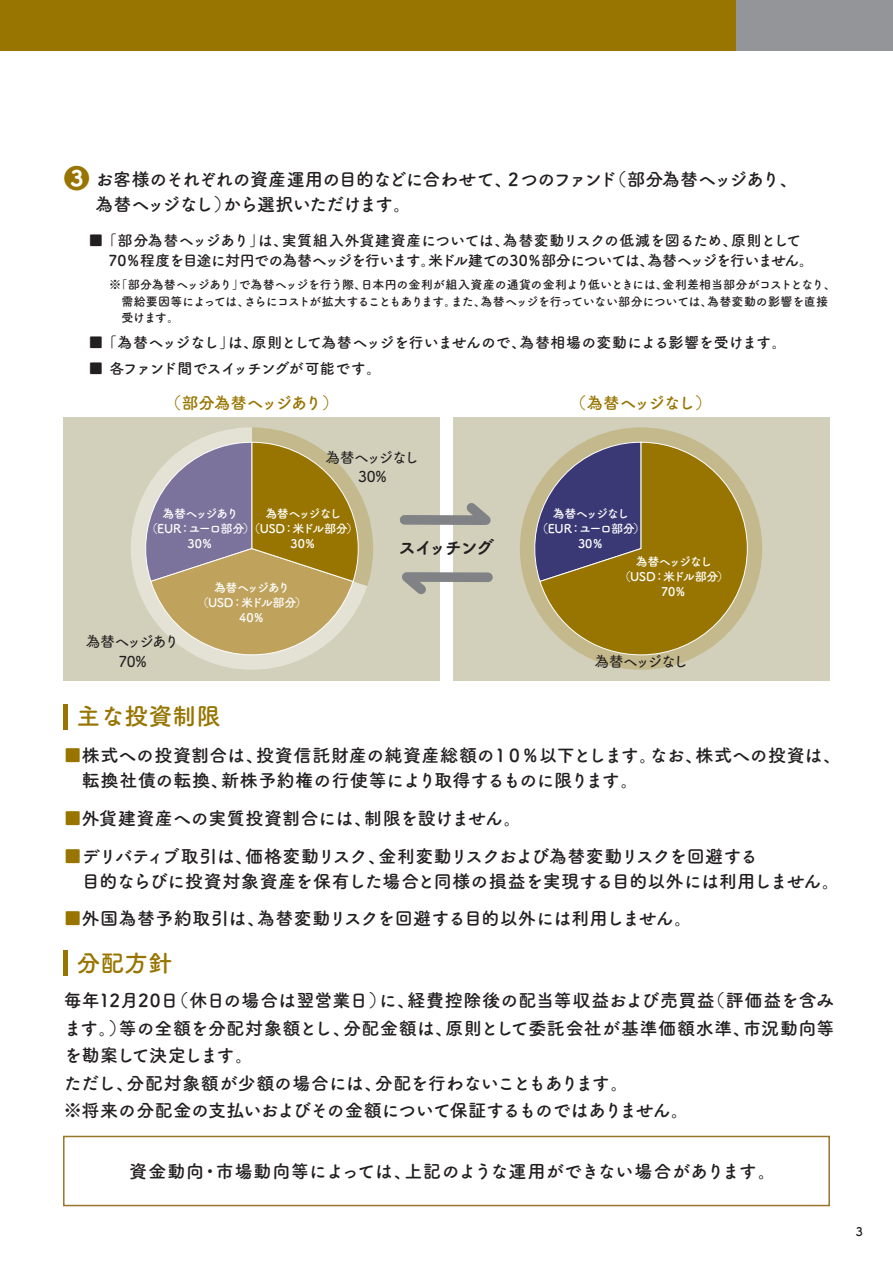
<style>
.page{position:relative;width:893px;height:1263px;background:#fff}
.page>*{position:absolute;margin:0;border:0;box-sizing:border-box;transform-origin:0 0}
.t1{font:25.95px "Tsuku A Rd Gothic Std B";color:#987501}
.t2{font:24px "Tsuku A Rd Gothic Std B";color:#987501}
.t3{font:18px/27.6px "Tsuku A Rd Gothic Std B";letter-spacing:-.01em;color:#231f20}
.t4{font:18px/25.3px "Tsuku A Rd Gothic Std B";letter-spacing:-.06em;color:#231f20}
.t5{font:17.85px "Tsuku A Rd Gothic Std E";letter-spacing:-.115em;color:#231f20}
.t6{font:16.5px "Tsuku A Rd Gothic Std B";letter-spacing:-.07em;color:#987501}
.t7{font:16.5px "Tsuku A Rd Gothic Std B";letter-spacing:-.09em;color:#987501}
.t8{font:15px/19.8px "Tsuku A Rd Gothic Std B";letter-spacing:-.04em;color:#231f20}
.t9{font:15px/19.5px "Tsuku A Rd Gothic Std D";letter-spacing:-.135em;color:#231f20;text-align:center}
.t10{font:15px "Tsuku A Rd Gothic Std B";letter-spacing:-.065em;color:#231f20}
.t11{font:12px/16.5px "Tsuku A Rd Gothic Std B";letter-spacing:-.035em;color:#231f20}
.t12{font:12px/15px "Tsuku A Rd Gothic Std B";letter-spacing:-.04em;color:#fff;text-align:center}
.t13{font:12px/15px "Tsuku A Rd Gothic Std B";letter-spacing:-.08em;color:#fff;text-align:center}
.s1{color:#987501}
</style>
<div class="page">
<div style="left:736px;top:0;width:157px;height:51px;background:#939598"></div>
<div style="left:0;top:0;width:736px;height:51px;background:#987501"></div>
<div style="left:64px;top:417px;width:376px;height:263px;background:#d2d0ba"></div>
<div style="left:453px;top:417px;width:376px;height:263px;background:#d2d0ba"></div>
<div style="left:520px;top:427px;width:242px;height:243px;background:#c3b98c;border-radius:50%"></div>
<svg style="left:133px;top:427px;width:240px;height:241px"></svg>
<svg style="left:522px;top:442px;width:226px;height:213px"></svg>
<svg style="left:400px;top:503px;width:91px;height:22px"></svg>
<svg style="left:402px;top:572px;width:91px;height:22px"></svg>
<div style="left:63px;top:1136px;width:767px;height:70px;border:2px solid #98762c"></div>
<hr style="left:64px;top:704px;width:4px;height:25px;background:#987501">
<hr style="left:64px;top:950px;width:4px;height:26px;background:#987501">
<h1 class="t1" style="left:64px;top:159px;width:27px">❸</h1>
<p class="t4" style="left:95px;top:165px;width:704px">お客様のそれぞれの資産運用の目的などに合わせて、２つのファンド（部分為替ヘッジあり、為替ヘッジなし）から選択いただけます。</p>
<p class="t8" style="left:89px;top:230px;width:727px">■ 「部分為替ヘッジあり」は、実質組入外貨建資産については、為替変動リスクの低減を図るため、原則として　 70％程度を目途に対円での為替ヘッジを行います。米ドル建ての30％部分については、為替ヘッジを行いません。</p>
<p class="t11" style="left:109px;top:276px;width:729px">※「部分為替ヘッジあり」で為替ヘッジを行う際、日本円の金利が組入資産の通貨の金利より低いときには、金利差相当部分がコストとなり、　需給要因等によっては、さらにコストが拡大することもあります。また、為替ヘッジを行っていない部分については、為替変動の影響を直接　受けます。</p>
<p class="t8" style="left:89px;top:332px;width:700px">■ 「為替ヘッジなし」は、原則として為替ヘッジを行いませんので、為替相場の変動による影響を受けます。</p>
<p class="t10" style="left:89px;top:357px;width:294px">■ 各ファンド間でスイッチングが可能です。</p>
<p class="t6" style="left:165px;top:390px;width:175px">（部分為替ヘッジあり）</p>
<p class="t7" style="left:570px;top:390px;width:143px">（為替ヘッジなし）</p>
<p class="t9" style="left:326px;top:446px;width:95px">為替ヘッジなし<br>30%</p>
<p class="t13" style="left:146px;top:505px;width:110px">為替ヘッジあり（EUR：ユーロ部分）<br>30％</p>
<p class="t12" style="left:249px;top:505px;width:111px">為替ヘッジなし（USD：米ドル部分）<br>30％</p>
<p class="t12" style="left:197px;top:579px;width:111px">為替ヘッジあり（USD：米ドル部分）<br>40％</p>
<p class="t9" style="left:86px;top:631px;width:95px">為替ヘッジあり<br>70%</p>
<p class="t5" style="left:398px;top:533px;width:97px">スイッチング</p>
<p class="t13" style="left:537px;top:505px;width:110px">為替ヘッジなし（EUR：ユーロ部分）<br>30％</p>
<p class="t12" style="left:619px;top:553px;width:111px">為替ヘッジなし（USD：米ドル部分）<br>70％</p>
<p class="t9" style="left:594px;top:651px;width:95px">為替ヘッジなし</p>
<h2 class="t2" style="left:77px;top:697px;width:146px">主な投資制限</h2>
<p class="t3" style="left:82px;top:742px;width:761px;line-height:24.8px;text-indent:-18px"><span class="s1">■</span>株式への投資割合は、投資信託財産の純資産総額の１０％以下とします。なお、株式への投資は、転換社債の転換、新株予約権の行使等により取得するものに限ります。</p>
<p class="t3" style="left:64px;top:803px;width:459px"><span class="s1">■</span>外貨建資産への実質投資割合には、制限を設けません。</p>
<p class="t3" style="left:82px;top:843px;width:760px;line-height:24.8px;text-indent:-18px"><span class="s1">■</span>デリバティブ取引は、価格変動リスク、金利変動リスクおよび為替変動リスクを回避する<br>目的ならびに投資対象資産を保有した場合と同様の損益を実現する目的以外には利用しません。</p>
<p class="t3" style="left:64px;top:904px;width:630px"><span class="s1">■</span>外国為替予約取引は、為替変動リスクを回避する目的以外には利用しません。</p>
<h2 class="t2" style="left:77px;top:944px;width:98px">分配方針</h2>
<p class="t3" style="left:64px;top:985px;width:772px">毎年12月20日（休日の場合は翌営業日）に、経費控除後の配当等収益および売買益（評価益を含みます。）等の全額を分配対象額とし、分配金額は、原則として委託会社が基準価額水準、市況動向等を勘案して決定します。<br>ただし、分配対象額が少額の場合には、分配を行わないこともあります。<br>※将来の分配金の支払いおよびその金額について保証するものではありません。</p>
<p class="t3" style="left:129px;top:1157px;width:648px">資金動向・市場動向等によっては、上記のような運用ができない場合があります。</p>
<p class="t11" style="left:856px;top:1222px;width:9px">3</p>
</div>
